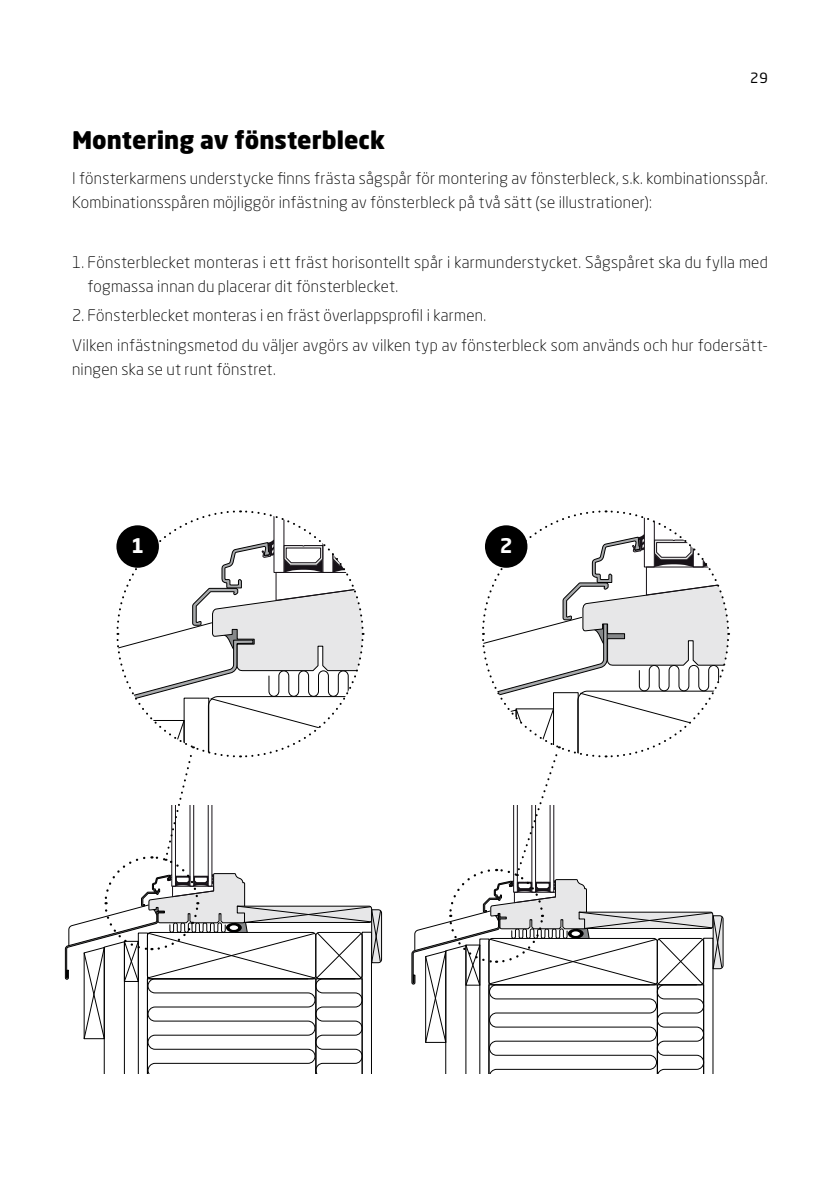
<style>
.page{position:relative;width:840px;height:1191px;background:#fff}
.page>*{position:absolute;margin:0;border:0;box-sizing:border-box;transform-origin:0 0}
.t1{font:900 24px "Neo Sans Std";color:#000}
.t2{font:700 20px "Neo Sans Std";color:#fff}
.t3{font:300 16px/24px "Neo Sans Std";letter-spacing:.015em;color:#000}
.t4{font:14px "Neo Sans Std";color:#000}
</style>
<div class="page">
<svg style="left:65px;top:510px;width:316px;height:563px"></svg>
<svg style="left:411px;top:510px;width:318px;height:563px"></svg>
<div style="left:116px;top:525px;width:43px;height:43px;background:#000;border-radius:50%"></div>
<div style="left:484px;top:525px;width:43px;height:43px;background:#000;border-radius:50%"></div>
<p class="t4" style="left:749px;top:69px;width:19px">29</p>
<h1 class="t1" style="left:72px;top:124px;width:314px">Montering av fönsterbleck</h1>
<p class="t3" style="left:72px;top:166px;width:696px">I fönsterkarmens understycke finns frästa sågspår för montering av fönsterbleck, s.k. kombinationsspår.<br>Kombinationsspåren möjliggör infästning av fönsterbleck på två sätt (se illustrationer):</p>
<p class="t3" style="left:87px;top:249px;width:681px;text-indent:-15px">1. Fönsterblecket monteras i ett fräst horisontellt spår i karmunderstycket. Sågspåret ska du fylla med fogmassa innan du placerar dit fönsterblecket.</p>
<p class="t3" style="left:72px;top:300px;width:697px;line-height:29.6px">2. Fönsterblecket monteras i en fräst överlappsprofil i karmen.<br>Vilken infästningsmetod du väljer avgörs av vilken typ av fönsterbleck som används och hur fodersätt-</p>
<p class="t3" style="left:72px;top:357px;width:205px">ningen ska se ut runt fönstret.</p>
<p class="t2" style="left:131px;top:533px;width:14px">1</p>
<p class="t2" style="left:499px;top:533px;width:14px">2</p>
</div>
